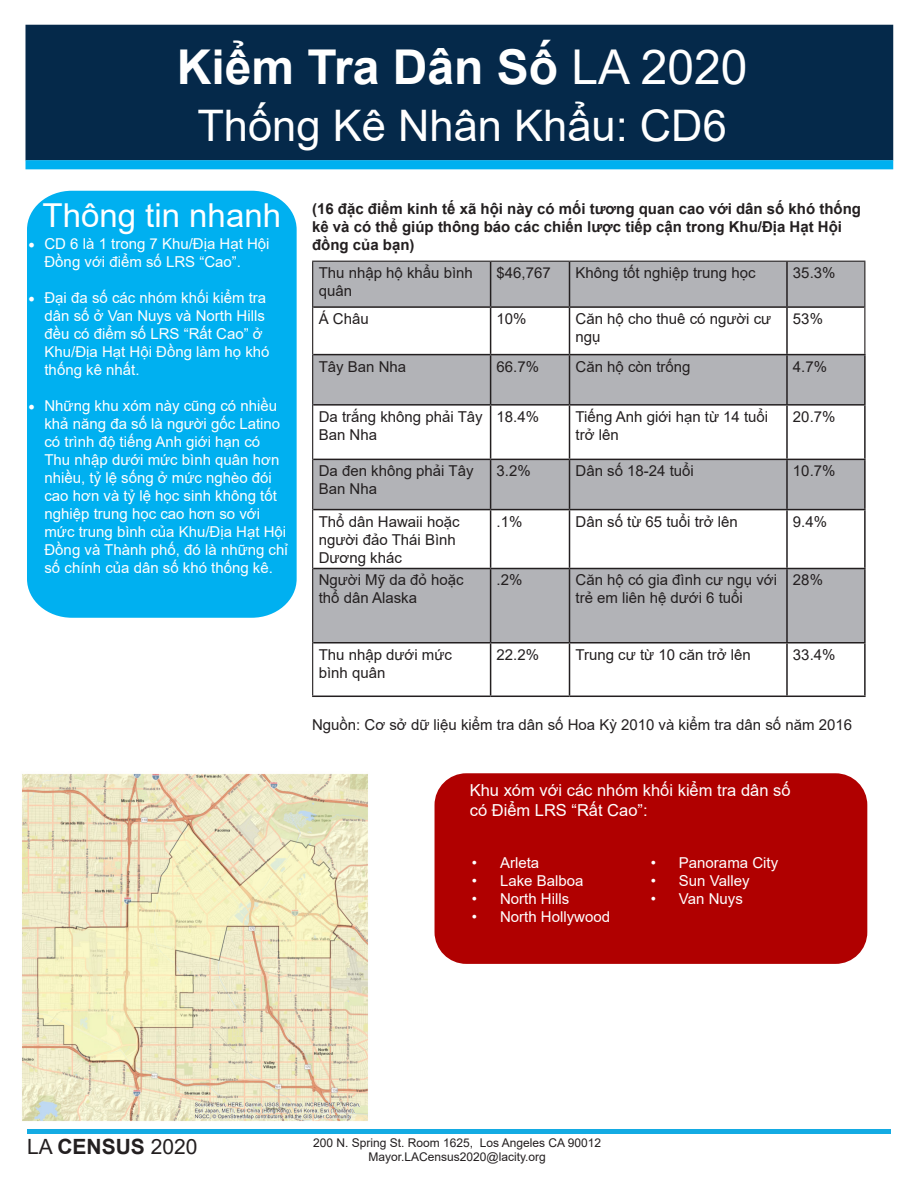
<style>
.page{position:relative;width:918px;height:1188px;background:#fff}
.page>*{position:absolute;margin:0;border:0;box-sizing:border-box;transform-origin:0 0}
.t1{font:700 48px "Arial";color:#fff}
.t2{font:43.5px "Arial";color:#fff}
.t3{font:33px "Arial";color:#fff}
.t4{font:21px "Arial";color:#231f20}
.t5{font:16.5px "Arial";color:#fff}
.t6{font:15px/18px "Arial";color:#231f20}
.t7{font:15px/18px "Arial";color:#fff}
.t8{font:700 15px/18px "Arial";color:#231f20}
.t9{font:12px "Arial";color:#231f20}
.s1{font-weight:400}
.s2{font-family:"Minion Pro";font-size:18px}
.s3{font-weight:700}
</style>
<div class="page">
<div style="left:26px;top:25px;width:867px;height:135px;background:#05294a"></div>
<div style="left:26px;top:160px;width:867px;height:9px;background:#00b0f0;border:4px solid #00b0f0"></div>
<div style="left:27px;top:191px;width:270px;height:427px;background:#00b0f0"></div>
<img style="left:22px;top:773px;width:346px;height:348px">
<div style="left:435px;top:773px;width:432px;height:191px;background:#b00000;border-radius:32px"></div>
<div style="left:27px;top:1129px;width:864px;height:5px;background:#14abe3"></div>
<svg style="left:313px;top:355px;width:551px;height:287px;fill:#b2b3b7"></svg>
<hr style="left:312px;top:307px;width:1px;height:48px;background:#231f20">
<hr style="left:864px;top:307px;width:1px;height:47px;background:#231f20">
<hr style="left:490px;top:308px;width:1px;height:46px;background:#231f20">
<hr style="left:569px;top:308px;width:1px;height:46px;background:#231f20">
<hr style="left:786px;top:308px;width:2px;height:46px;background:#231f20">
<hr style="left:313px;top:354px;width:178px;height:1px;background:#231f20">
<hr style="left:491px;top:354px;width:79px;height:1px;background:#231f20">
<hr style="left:570px;top:354px;width:217px;height:1px;background:#231f20">
<hr style="left:787px;top:354px;width:79px;height:1px;background:#231f20">
<hr style="left:312px;top:355px;width:1px;height:50px;background:#231f20">
<hr style="left:490px;top:355px;width:1px;height:49px;background:#231f20">
<hr style="left:569px;top:355px;width:1px;height:49px;background:#231f20">
<hr style="left:786px;top:355px;width:2px;height:49px;background:#231f20">
<hr style="left:864px;top:355px;width:2px;height:49px;background:#231f20">
<hr style="left:312px;top:405px;width:1px;height:54px;background:#231f20">
<hr style="left:313px;top:404px;width:178px;height:2px;background:#231f20">
<hr style="left:491px;top:404px;width:79px;height:2px;background:#231f20">
<hr style="left:570px;top:404px;width:217px;height:2px;background:#231f20">
<hr style="left:787px;top:404px;width:79px;height:2px;background:#231f20">
<hr style="left:490px;top:406px;width:1px;height:53px;background:#231f20">
<hr style="left:569px;top:406px;width:1px;height:53px;background:#231f20">
<hr style="left:786px;top:406px;width:2px;height:53px;background:#231f20">
<hr style="left:864px;top:406px;width:2px;height:53px;background:#231f20">
<hr style="left:312px;top:459px;width:1px;height:51px;background:#231f20">
<hr style="left:313px;top:459px;width:178px;height:1px;background:#231f20">
<hr style="left:491px;top:459px;width:79px;height:1px;background:#231f20">
<hr style="left:570px;top:459px;width:217px;height:1px;background:#231f20">
<hr style="left:787px;top:459px;width:79px;height:1px;background:#231f20">
<hr style="left:490px;top:460px;width:1px;height:49px;background:#231f20">
<hr style="left:569px;top:460px;width:1px;height:49px;background:#231f20">
<hr style="left:786px;top:460px;width:2px;height:49px;background:#231f20">
<hr style="left:864px;top:460px;width:2px;height:49px;background:#231f20">
<hr style="left:312px;top:510px;width:1px;height:59px;background:#231f20">
<hr style="left:313px;top:509px;width:178px;height:1px;background:#231f20">
<hr style="left:491px;top:509px;width:79px;height:1px;background:#231f20">
<hr style="left:570px;top:509px;width:217px;height:1px;background:#231f20">
<hr style="left:787px;top:509px;width:79px;height:1px;background:#231f20">
<hr style="left:490px;top:510px;width:1px;height:58px;background:#231f20">
<hr style="left:569px;top:510px;width:1px;height:58px;background:#231f20">
<hr style="left:786px;top:510px;width:2px;height:58px;background:#231f20">
<hr style="left:864px;top:510px;width:2px;height:58px;background:#231f20">
<hr style="left:312px;top:569px;width:1px;height:74px;background:#231f20">
<hr style="left:313px;top:568px;width:178px;height:1px;background:#231f20">
<hr style="left:491px;top:568px;width:79px;height:1px;background:#231f20">
<hr style="left:570px;top:568px;width:217px;height:1px;background:#231f20">
<hr style="left:787px;top:568px;width:79px;height:1px;background:#231f20">
<hr style="left:490px;top:569px;width:1px;height:73px;background:#231f20">
<hr style="left:569px;top:569px;width:1px;height:73px;background:#231f20">
<hr style="left:786px;top:569px;width:2px;height:73px;background:#231f20">
<hr style="left:864px;top:569px;width:2px;height:73px;background:#231f20">
<hr style="left:312px;top:643px;width:1px;height:53px;background:#231f20">
<hr style="left:313px;top:642px;width:178px;height:2px;background:#231f20">
<hr style="left:491px;top:642px;width:79px;height:2px;background:#231f20">
<hr style="left:570px;top:642px;width:217px;height:2px;background:#231f20">
<hr style="left:787px;top:642px;width:79px;height:2px;background:#231f20">
<hr style="left:490px;top:644px;width:1px;height:52px;background:#231f20">
<hr style="left:569px;top:644px;width:1px;height:52px;background:#231f20">
<hr style="left:786px;top:644px;width:2px;height:52px;background:#231f20">
<hr style="left:864px;top:644px;width:2px;height:52px;background:#231f20">
<hr style="left:312px;top:696px;width:179px;height:1px;background:#231f20">
<hr style="left:491px;top:696px;width:79px;height:1px;background:#231f20">
<hr style="left:570px;top:696px;width:217px;height:1px;background:#231f20">
<hr style="left:787px;top:696px;width:79px;height:1px;background:#231f20">
<hr style="left:312px;top:261px;width:179px;height:1px;background:#231f20">
<hr style="left:312px;top:262px;width:1px;height:45px;background:#231f20">
<hr style="left:313px;top:306px;width:178px;height:2px;background:#231f20">
<hr style="left:491px;top:306px;width:79px;height:2px;background:#231f20">
<hr style="left:570px;top:306px;width:217px;height:2px;background:#231f20">
<hr style="left:787px;top:306px;width:77px;height:2px;background:#231f20">
<svg style="left:313px;top:260px;width:553px;height:47px;background:#acacb0"></svg>
<p class="t1" style="left:177px;top:33px;width:572px">Kiểm Tra Dân Số <span class="s1">LA 2020</span></p>
<p class="t2" style="left:197px;top:96px;width:531px">Thống Kê Nhân Khẩu: CD6</p>
<p class="t3" style="left:43px;top:192px;width:240px">Thông tin nhanh</p>
<p class="t7" style="left:44px;top:235px;width:227px;text-indent:-16px"><span class="s2">•</span> CD 6 là 1 trong 7 Khu/Địa Hạt Hội<br>Đồng với điểm số LRS “Cao”.</p>
<p class="t7" style="left:44px;top:289px;width:227px;text-indent:-16px"><span class="s2">•</span> Đại đa số các nhóm khối kiểm tra dân số ở Van Nuys và North Hills đều có điểm số LRS “Rất Cao” ở<br>Khu/Địa Hạt Hội Đồng làm họ khó thống kê nhất.</p>
<p class="t7" style="left:44px;top:397px;width:245px;text-indent:-16px"><span class="s2">•</span> Những khu xóm này cũng có nhiều khả năng đa số là người gốc Latino có trình độ tiếng Anh giới hạn có<br>Thu nhập dưới mức bình quân hơn nhiều, tỷ lệ sống ở mức nghèo đói cao hơn và tỷ lệ học sinh không tốt nghiệp trung học cao hơn so với mức trung bình của Khu/Địa Hạt Hội<br>Đồng và Thành phố, đó là những chỉ số chính của dân số khó thống kê.</p>
<p class="t8" style="left:312px;top:199px;width:551px">(16 đặc điểm kinh tế xã hội này có mối tương quan cao với dân số khó thống kê và có thể giúp thông báo các chiến lược tiếp cận trong Khu/Địa Hạt Hội đồng của bạn)</p>
<p class="t6" style="left:319px;top:264px;width:156px">Thu nhập hộ khẩu bình quân</p>
<p class="t6" style="left:497px;top:264px;width:56px">$46,767</p>
<p class="t6" style="left:576px;top:264px;width:182px">Không tốt nghiệp trung học</p>
<p class="t6" style="left:793px;top:264px;width:44px">35.3%</p>
<p class="t6" style="left:319px;top:310px;width:52px">Á Châu</p>
<p class="t6" style="left:497px;top:310px;width:32px">10%</p>
<p class="t6" style="left:576px;top:310px;width:197px">Căn hộ cho thuê có người cư ngụ</p>
<p class="t6" style="left:793px;top:310px;width:32px">53%</p>
<p class="t6" style="left:319px;top:357px;width:89px">Tây Ban Nha</p>
<p class="t6" style="left:497px;top:357px;width:44px">66.7%</p>
<p class="t6" style="left:576px;top:357px;width:117px">Căn hộ còn trống</p>
<p class="t6" style="left:793px;top:357px;width:36px">4.7%</p>
<p class="t6" style="left:319px;top:407px;width:165px">Da trắng không phải Tây<br>Ban Nha</p>
<p class="t6" style="left:497px;top:407px;width:44px">18.4%</p>
<p class="t6" style="left:576px;top:407px;width:194px">Tiếng Anh giới hạn từ 14 tuổi trở lên</p>
<p class="t6" style="left:793px;top:407px;width:44px">20.7%</p>
<p class="t6" style="left:319px;top:462px;width:156px">Da đen không phải Tây<br>Ban Nha</p>
<p class="t6" style="left:497px;top:462px;width:36px">3.2%</p>
<p class="t6" style="left:576px;top:462px;width:120px">Dân số 18-24 tuổi</p>
<p class="t6" style="left:793px;top:462px;width:44px">10.7%</p>
<p class="t6" style="left:319px;top:512px;width:142px">Thổ dân Hawaii hoặc người đảo Thái Bình<br>Dương khác</p>
<p class="t6" style="left:497px;top:512px;width:27px">.1%</p>
<p class="t6" style="left:576px;top:512px;width:164px">Dân số từ 65 tuổi trở lên</p>
<p class="t6" style="left:793px;top:512px;width:36px">9.4%</p>
<p class="t6" style="left:319px;top:571px;width:146px">Người Mỹ da đỏ hoặc thổ dân Alaska</p>
<p class="t6" style="left:497px;top:571px;width:27px">.2%</p>
<p class="t6" style="left:576px;top:571px;width:203px">Căn hộ có gia đình cư ngụ với trẻ em liên hệ dưới 6 tuổi</p>
<p class="t6" style="left:793px;top:571px;width:32px">28%</p>
<p class="t6" style="left:319px;top:645px;width:135px">Thu nhập dưới mức bình quân</p>
<p class="t6" style="left:497px;top:645px;width:44px">22.2%</p>
<p class="t6" style="left:576px;top:645px;width:177px">Trung cư từ 10 căn trở lên</p>
<p class="t6" style="left:793px;top:645px;width:44px">33.4%</p>
<p class="t6" style="left:312px;top:716px;width:541px">Nguồn: Cơ sở dữ liệu kiểm tra dân số Hoa Kỳ 2010 và kiểm tra dân số năm 2016</p>
<p class="t5" style="left:470px;top:779px;width:322px">Khu xóm với các nhóm khối kiểm tra dân số</p>
<p class="t5" style="left:470px;top:799px;width:179px">có Điểm LRS “Rất Cao”:</p>
<p class="t7" style="left:472px;top:854px;width:7px">•</p>
<p class="t7" style="left:472px;top:872px;width:7px">•</p>
<p class="t7" style="left:472px;top:890px;width:7px">•</p>
<p class="t7" style="left:472px;top:908px;width:7px">•</p>
<p class="t7" style="left:500px;top:854px;width:41px">Arleta</p>
<p class="t7" style="left:500px;top:872px;width:85px">Lake Balboa</p>
<p class="t7" style="left:500px;top:890px;width:71px">North Hills</p>
<p class="t7" style="left:500px;top:908px;width:112px">North Hollywood</p>
<p class="t7" style="left:651px;top:854px;width:7px">•</p>
<p class="t7" style="left:651px;top:872px;width:7px">•</p>
<p class="t7" style="left:651px;top:890px;width:7px">•</p>
<p class="t7" style="left:679px;top:854px;width:101px">Panorama City</p>
<p class="t7" style="left:679px;top:872px;width:72px">Sun Valley</p>
<p class="t7" style="left:679px;top:890px;width:65px">Van Nuys</p>
<p class="t4" style="left:27px;top:1132px;width:172px">LA <span class="s3">CENSUS</span> 2020</p>
<p class="t9" style="left:313px;top:1135px;width:290px">200 N. Spring St. Room 1625, Los Angeles CA 90012</p>
<p class="t9" style="left:369px;top:1149px;width:179px">Mayor.LACensus2020@lacity.org</p>
</div>
